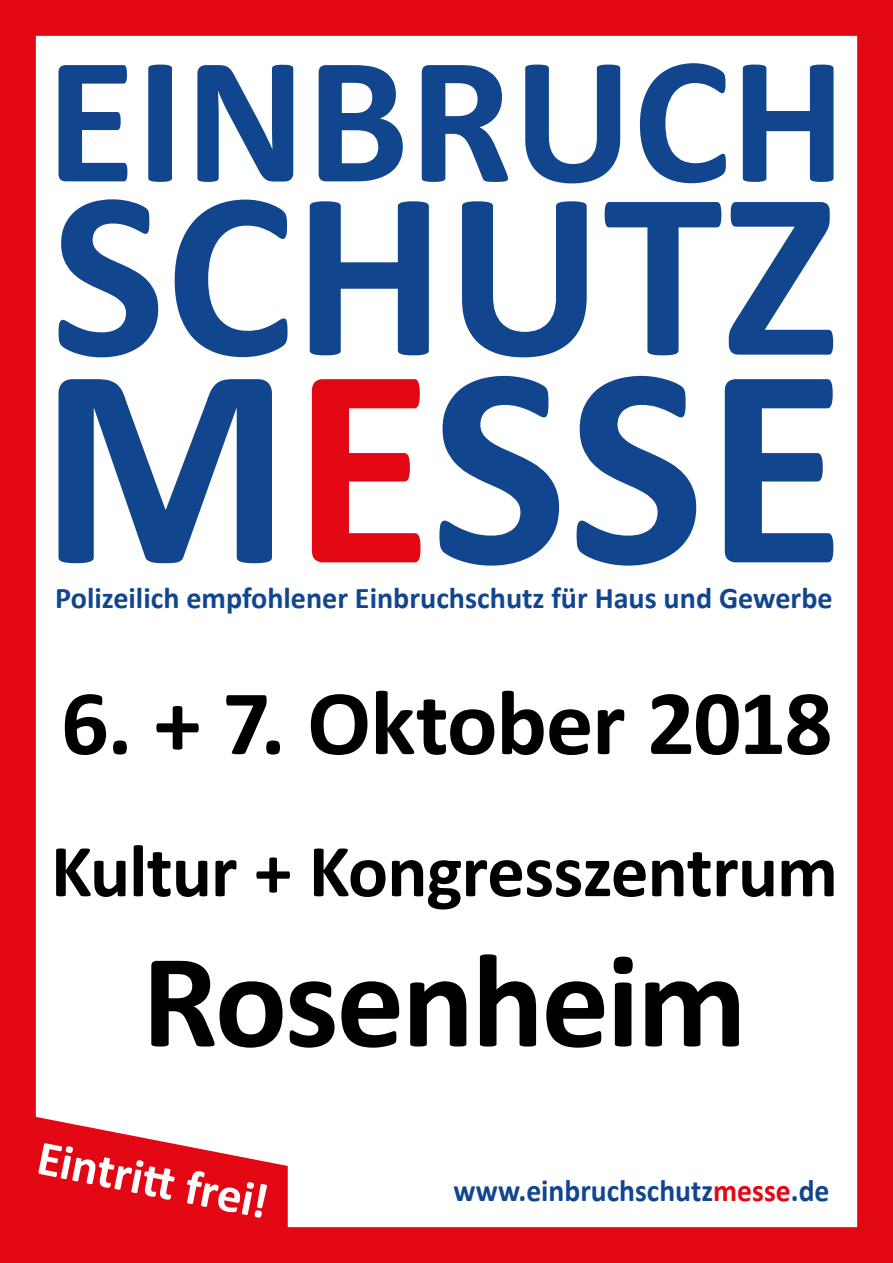
<style>
.page{position:relative;width:893px;height:1263px;background:#fff}
.page>*{position:absolute;margin:0;border:0;box-sizing:border-box;transform-origin:0 0}
.t1{font:700 289.95px "Calibri";color:#11458e}
.t2{font:700 241.5px "Calibri";color:#11458e}
.t3{font:700 183.9px "Calibri";color:#11458e}
.t4{font:700 135px "Calibri";letter-spacing:-.02em;color:#000}
.t5{font:700 93px "Calibri";letter-spacing:-.015em;color:#000}
.t6{font:700 75px "Calibri";letter-spacing:-.015em;color:#000}
.t7{font:700 49.5px "Calibri";color:#fff}
.t8{font:700 31.2px "Calibri";color:#11458e;scale:.95 1}
.t9{font:700 30.15px "Calibri";color:#11458e}
.s1{color:#e30613}
</style>
<div class="page">
<div style="left:0;top:0;width:893px;height:1263px;border:36px solid #e30613"></div>
<svg style="left:0;top:1110px;width:288px;height:153px"></svg>
<h3 class="t3" style="left:46px;top:6px;width:802px">EINBRUCH</h3>
<h2 class="t2" style="left:51px;top:125px;width:789px">SCHUTZ</h2>
<h1 class="t1" style="left:39px;top:286px;width:809px">M<span class="s1">E</span>SSE</h1>
<p class="t9" style="left:55px;top:579px;width:779px">Polizeilich empfohlener Einbruchschutz für Haus und Gewerbe</p>
<h3 class="t5" style="left:61px;top:665px;width:773px">6. + 7. Oktober 2018</h3>
<h3 class="t6" style="left:51px;top:825px;width:788px">Kultur + Kongresszentrum</h3>
<h3 class="t4" style="left:142px;top:917px;width:606px">Rosenheim</h3>
<h3 class="t7" style="left:44px;top:1127px;width:236px;rotate:11deg">Eintritt frei!</h3>
<p class="t8" style="left:454px;top:1171px;width:397px">www.einbruchschutz<span class="s1">messe</span>.de</p>
</div>
